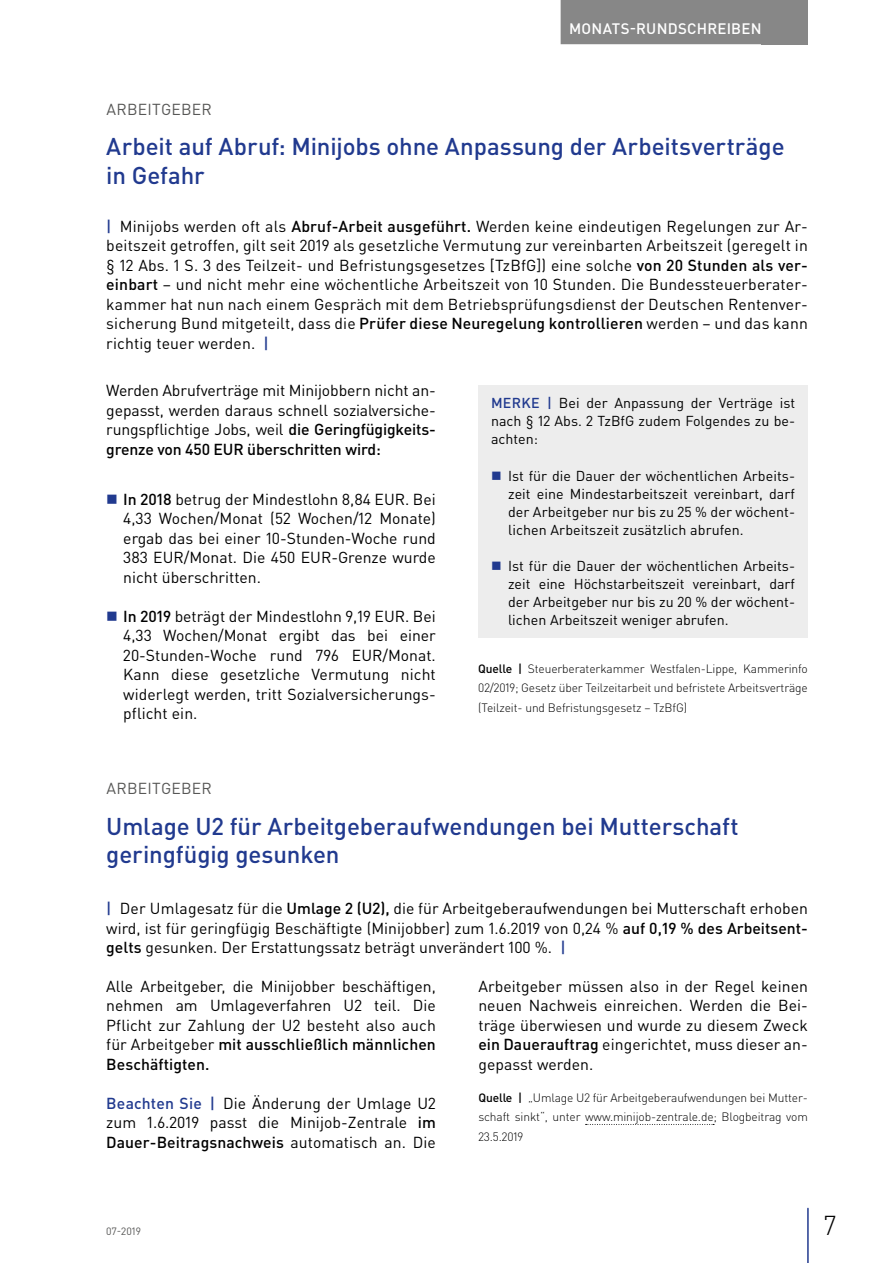
<style>
.page{position:relative;width:893px;height:1263px;background:#fff}
.page>*{position:absolute;margin:0;border:0;box-sizing:border-box;transform-origin:0 0}
.t1{font:300 27px "DIN Pro";color:#000}
.t2{font:500 24px/28.5px "DIN Pro";letter-spacing:-.005em;color:#213a8f}
.t3{font:15.75px/19.5px "DIN Pro";letter-spacing:.005em;color:#000;text-align:justify}
.t4{font:15.75px "DIN Pro";letter-spacing:.015em;color:#575756}
.t5{font:500 15px "DIN Pro";letter-spacing:.015em;color:#fff}
.t6{font:14.25px/18px "DIN Pro";color:#000;text-align:justify}
.t7{font:300 12px/19.5px "DIN Pro";letter-spacing:-.01em;color:#000;text-align:justify}
.t8{font:10.5px "DIN Pro";color:#575756}
.s1{font-weight:500;color:#213a8f}
.s2{font-weight:500}
</style>
<div class="page">
<div style="left:762px;top:0;width:46px;height:44px;background:#878787"></div>
<hr style="left:807px;top:1208px;width:2px;height:55px;background:#213a8f">
<div style="left:561px;top:0;width:209px;height:44px;background:#878787"></div>
<div style="left:478px;top:385px;width:330px;height:252px;background:#ededed"></div>
<svg style="left:586px;top:1124px;width:128px;height:1px"></svg>
<p class="t5" style="left:569px;top:18px;width:194px">MONATS-RUNDSCHREIBEN</p>
<p class="t4" style="left:106px;top:98px;width:107px">ARBEITGEBER</p>
<h2 class="t2" style="left:106px;top:131px;width:680px">Arbeit auf Abruf: Minijobs ohne Anpassung der Arbeitsverträge in Gefahr</h2>
<p class="t3" style="left:106px;top:216px;width:703px"><span class="s1">|</span> Minijobs werden oft als <span class="s2">Abruf-Arbeit ausgeführt.</span> Werden keine eindeutigen Regelungen zur Ar&shy;beitszeit getroffen, gilt seit 2019 als gesetzliche Vermutung zur vereinbarten Arbeitszeit (geregelt in § 12 Abs. 1 S. 3 des Teilzeit- und Befristungsgesetzes [TzBfG]) eine solche <span class="s2">von 20 Stunden als ver&shy;einbart</span> – und nicht mehr eine wöchentliche Arbeitszeit von 10 Stunden. Die Bundessteuerberater&shy;kammer hat nun nach einem Gespräch mit dem Betriebsprüfungsdienst der Deutschen Rentenver&shy;sicherung Bund mitgeteilt, dass die <span class="s2">Prüfer diese Neuregelung kontrollieren</span> werden – und das kann richtig teuer werden. <span class="s1">|</span></p>
<p class="t3" style="left:106px;top:380px;width:331px">Werden Abrufverträge mit Minijobbern nicht an&shy;gepasst, werden daraus schnell sozialversiche&shy;rungspflichtige Jobs, weil <span class="s2">die Geringfügigkeits&shy;grenze von 450 EUR überschritten wird:</span></p>
<p class="t3" style="left:123px;top:489px;width:314px"><span class="s2">In 2018</span> betrug der Mindestlohn 8,84 EUR. Bei 4,33 Wochen/Monat (52 Wochen/12 Monate) ergab das bei einer 10-Stunden-Woche rund 383 EUR/Monat. Die 450 EUR-Grenze wurde nicht überschritten.</p>
<p class="t3" style="left:123px;top:606px;width:314px"><span class="s2">In 2019</span> beträgt der Mindestlohn 9,19 EUR. Bei 4,33 Wochen/Monat ergibt das bei einer 20-Stunden-Woche rund 796 EUR/Monat.<br>Kann diese gesetzliche Vermutung nicht widerlegt werden, tritt Sozialversicherungs&shy;pflicht ein.</p>
<p class="t6" style="left:491px;top:394px;width:306px"><span class="s1">MERKE |</span> Bei der Anpassung der Verträge ist nach § 12 Abs. 2 TzBfG zudem Folgendes zu be&shy;achten:</p>
<p class="t6" style="left:508px;top:466px;width:289px">Ist für die Dauer der wöchentlichen Arbeits&shy;zeit eine Mindestarbeitszeit vereinbart, darf der Arbeitgeber nur bis zu 25 % der wöchent&shy;lichen Arbeitszeit zusätzlich abrufen.</p>
<p class="t6" style="left:508px;top:556px;width:289px">Ist für die Dauer der wöchentlichen Arbeits&shy;zeit eine Höchstarbeitszeit vereinbart, darf der Arbeitgeber nur bis zu 20 % der wöchent&shy;lichen Arbeitszeit weniger abrufen.</p>
<p class="t7" style="left:478px;top:658px;width:331px"><span class="s2">Quelle |</span> Steuerberaterkammer Westfalen-Lippe, Kammerinfo 02/2019; Gesetz über Teilzeitarbeit und befristete Arbeitsverträge (Teilzeit- und Befristungsgesetz – TzBfG)</p>
<p class="t4" style="left:106px;top:778px;width:107px">ARBEITGEBER</p>
<h2 class="t2" style="left:106px;top:811px;width:634px">Umlage U2 für Arbeitgeberaufwendungen bei Mutterschaft geringfügig gesunken</h2>
<p class="t3" style="left:106px;top:898px;width:703px"><span class="s1">|</span> Der Umlagesatz für die <span class="s2">Umlage 2 (U2),</span> die für Arbeitgeberaufwendungen bei Mutterschaft erhoben wird, ist für geringfügig Beschäftigte (Minijobber) zum 1.6.2019 von 0,24 % <span class="s2">auf 0,19 % des Arbeitsent&shy;gelts</span> gesunken. Der Erstattungssatz beträgt unverändert 100 %. <span class="s1">|</span></p>
<p class="t3" style="left:106px;top:975px;width:331px">Alle Arbeitgeber, die Minijobber beschäftigen, nehmen am Umlageverfahren U2 teil. Die Pflicht zur Zahlung der U2 besteht also auch für Arbeitgeber <span class="s2">mit ausschließlich männlichen Beschäftigten.</span></p>
<p class="t3" style="left:106px;top:1092px;width:331px"><span class="s1">Beachten Sie |</span> Die Änderung der Umlage U2 zum 1.6.2019 passt die Minijob-Zentrale <span class="s2">im Dauer-Beitragsnachweis</span> automatisch an. Die</p>
<p class="t3" style="left:478px;top:975px;width:331px">Arbeitgeber müssen also in der Regel keinen neuen Nachweis einreichen. Werden die Bei&shy;träge überwiesen und wurde zu diesem Zweck <span class="s2">ein Dauerauftrag</span> eingerichtet, muss dieser an&shy;gepasst werden.</p>
<p class="t7" style="left:478px;top:1087px;width:331px"><span class="s2">Quelle |</span> „Umlage U2 für Arbeitgeberaufwendungen bei Mutter&shy;schaft sinkt“, unter www.minijob-zentrale.de; Blogbeitrag vom 23.5.2019</p>
<p class="t8" style="left:106px;top:1224px;width:36px">07-2019</p>
<h1 class="t1" style="left:824px;top:1207px;width:14px">7</h1>
</div>
